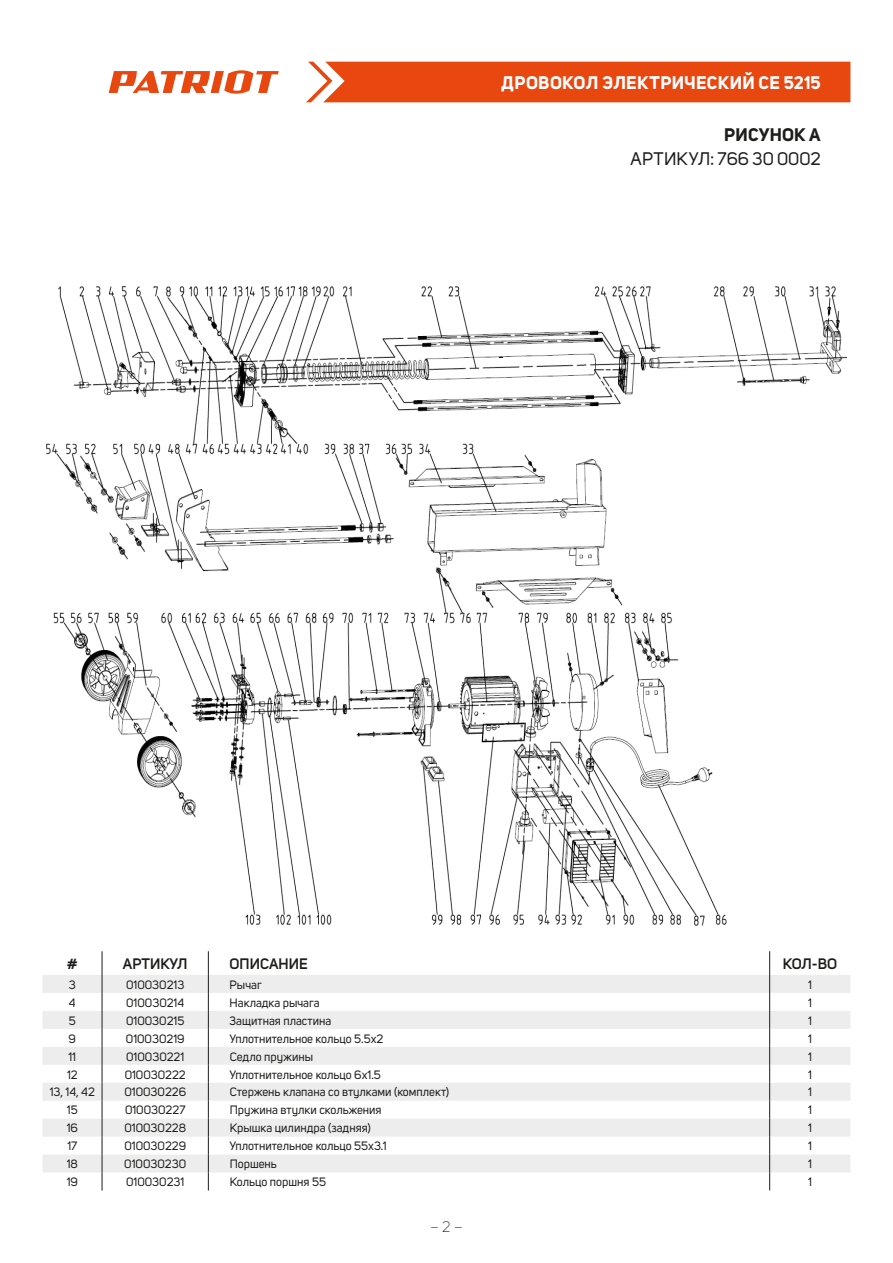
<style>
.page{position:relative;width:893px;height:1263px;background:#fff}
.page>*{position:absolute;margin:0;border:0;box-sizing:border-box;transform-origin:0 0}
.t1{font:700 18px "Uni Sans";letter-spacing:.02em;color:#fff}
.t2{font:18px "Uni Sans";letter-spacing:-.005em;color:#1d1d1b}
.t3{font:700 18px "Uni Sans";letter-spacing:.01em;color:#1d1d1b}
.t4{font:600 15px "Uni Sans";color:#1d1d1b}
.t5{font:300 15px "Uni Sans";color:#1d1d1b}
.t6{font:12px "Uni Sans";color:#1d1d1b}
</style>
<div class="page">
<div style="left:306px;top:62px;width:544px;height:40px;background:#e84710"></div>
<svg style="left:109px;top:70px;width:170px;height:24px"></svg>
<svg style="left:43px;top:975px;width:807px;height:197px;fill:#ededed"></svg>
<svg style="left:102px;top:951px;width:1px;height:239px"></svg>
<svg style="left:208px;top:951px;width:1px;height:239px"></svg>
<svg style="left:769px;top:951px;width:1px;height:239px"></svg>
<img style="left:46px;top:286px;width:802px;height:640px">
<h1 class="t1" style="left:501px;top:72px;width:321px">ДРОВОКОЛ ЭЛЕКТРИЧЕСКИЙ CE 5215</h1>
<h1 class="t3" style="left:724px;top:123px;width:98px">РИСУНОК A</h1>
<h1 class="t2" style="left:630px;top:148px;width:192px">АРТИКУЛ: 766 30 0002</h1>
<p class="t4" style="left:67px;top:955px;width:12px">#</p>
<p class="t4" style="left:123px;top:955px;width:66px">АРТИКУЛ</p>
<p class="t4" style="left:230px;top:955px;width:80px">ОПИСАНИЕ</p>
<p class="t4" style="left:783px;top:955px;width:56px">КОЛ-ВО</p>
<p class="t6" style="left:69px;top:977px;width:8px">3</p>
<p class="t6" style="left:126px;top:977px;width:60px">010030213</p>
<p class="t6" style="left:230px;top:977px;width:34px">Рычаг</p>
<p class="t6" style="left:808px;top:977px;width:5px">1</p>
<p class="t6" style="left:69px;top:995px;width:8px">4</p>
<p class="t6" style="left:126px;top:995px;width:60px">010030214</p>
<p class="t6" style="left:230px;top:995px;width:92px">Накладка рычага</p>
<p class="t6" style="left:808px;top:995px;width:5px">1</p>
<p class="t6" style="left:69px;top:1013px;width:8px">5</p>
<p class="t6" style="left:126px;top:1013px;width:60px">010030215</p>
<p class="t6" style="left:230px;top:1013px;width:103px">Защитная пластина</p>
<p class="t6" style="left:808px;top:1013px;width:5px">1</p>
<p class="t6" style="left:69px;top:1031px;width:9px">9</p>
<p class="t6" style="left:126px;top:1031px;width:60px">010030219</p>
<p class="t6" style="left:230px;top:1031px;width:155px">Уплотнительное кольцо 5.5х2</p>
<p class="t6" style="left:808px;top:1031px;width:5px">1</p>
<p class="t6" style="left:68px;top:1049px;width:9px">11</p>
<p class="t6" style="left:126px;top:1049px;width:60px">010030221</p>
<p class="t6" style="left:230px;top:1049px;width:85px">Седло пружины</p>
<p class="t6" style="left:808px;top:1049px;width:5px">1</p>
<p class="t6" style="left:67px;top:1067px;width:12px">12</p>
<p class="t6" style="left:125px;top:1067px;width:63px">010030222</p>
<p class="t6" style="left:230px;top:1067px;width:153px">Уплотнительное кольцо 6х1.5</p>
<p class="t6" style="left:808px;top:1067px;width:5px">1</p>
<p class="t6" style="left:50px;top:1085px;width:47px">13, 14, 42</p>
<p class="t6" style="left:124px;top:1085px;width:63px">010030226</p>
<p class="t6" style="left:230px;top:1085px;width:221px">Стержень клапана со втулками (комплект)</p>
<p class="t6" style="left:808px;top:1085px;width:5px">1</p>
<p class="t6" style="left:67px;top:1103px;width:12px">15</p>
<p class="t6" style="left:125px;top:1103px;width:62px">010030227</p>
<p class="t6" style="left:230px;top:1103px;width:153px">Пружина втулки скольжения</p>
<p class="t6" style="left:808px;top:1103px;width:5px">1</p>
<p class="t6" style="left:67px;top:1121px;width:13px">16</p>
<p class="t6" style="left:124px;top:1121px;width:63px">010030228</p>
<p class="t6" style="left:230px;top:1121px;width:143px">Крышка цилиндра (задняя)</p>
<p class="t6" style="left:808px;top:1121px;width:5px">1</p>
<p class="t6" style="left:67px;top:1139px;width:11px">17</p>
<p class="t6" style="left:124px;top:1139px;width:63px">010030229</p>
<p class="t6" style="left:230px;top:1139px;width:159px">Уплотнительное кольцо 55х3.1</p>
<p class="t6" style="left:808px;top:1139px;width:5px">1</p>
<p class="t6" style="left:67px;top:1157px;width:13px">18</p>
<p class="t6" style="left:124px;top:1157px;width:63px">010030230</p>
<p class="t6" style="left:230px;top:1157px;width:49px">Поршень</p>
<p class="t6" style="left:808px;top:1157px;width:5px">1</p>
<p class="t6" style="left:67px;top:1175px;width:13px">19</p>
<p class="t6" style="left:126px;top:1175px;width:60px">010030231</p>
<p class="t6" style="left:230px;top:1175px;width:98px">Кольцо поршня 55</p>
<p class="t6" style="left:808px;top:1175px;width:5px">1</p>
<p class="t5" style="left:430px;top:1218px;width:34px">– 2 –</p>
</div>
